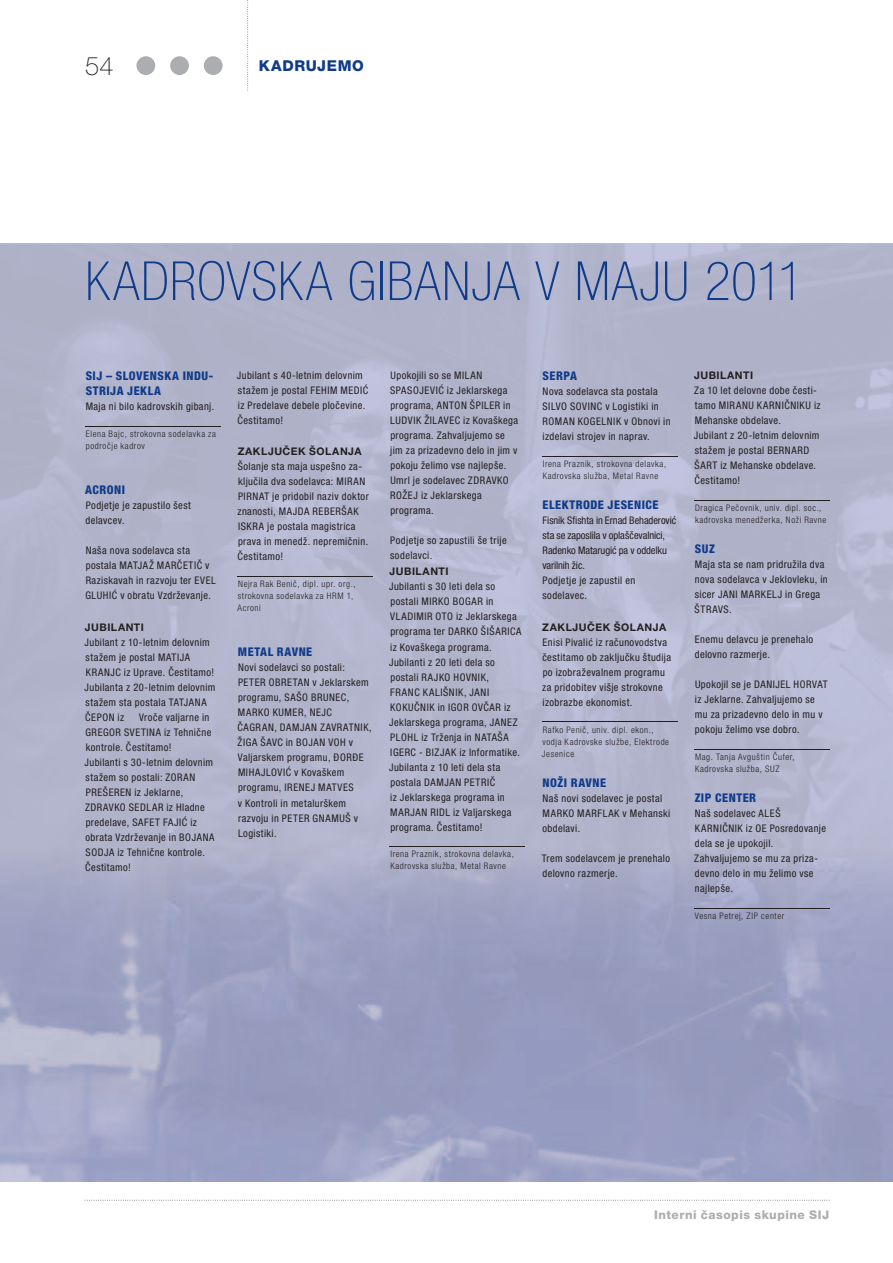
<style>
.page{position:relative;width:893px;height:1263px;background:#fff}
.page>*{position:absolute;margin:0;border:0;box-sizing:border-box;transform-origin:0 0}
.t1{font:100 condensed 54px "Helvetica Neue LT Pro";letter-spacing:.015em;color:#103b8a}
.t2{font:100 25.5px "Helvetica Neue LT Pro";color:#231f20}
.t3{font:800 15px "Helvetica Neue LT Pro";letter-spacing:.04em;color:#103b8a}
.t4{font:800 condensed 12px/15px "Helvetica Neue LT Pro";letter-spacing:.04em;color:#103b8a}
.t5{font:800 12px "Helvetica Neue LT Pro";letter-spacing:.04em;color:#acadb1}
.t6{font:condensed 10.5px/15px "Helvetica Neue LT Pro";letter-spacing:.04em;color:#231f20}
.t7{font:condensed 10.5px/15px "Helvetica Neue LT Pro";letter-spacing:-.005em;color:#231f20}
.t8{font:700 10.5px "Helvetica Neue LT Pro";letter-spacing:.05em;color:#231f20}
.t9{font:300 condensed 9px/12px "Helvetica Neue LT Pro";letter-spacing:.065em;color:#231f20}
</style>
<div class="page">
<img style="left:0;top:244px;width:893px;height:937px">
<svg style="left:85px;top:1200px;width:745px;height:1px"></svg>
<div style="left:136px;top:56px;width:19px;height:19px;background:#acadb1;border-radius:50%"></div>
<div style="left:170px;top:56px;width:19px;height:19px;background:#acadb1;border-radius:50%"></div>
<div style="left:204px;top:56px;width:19px;height:19px;background:#acadb1;border-radius:50%"></div>
<svg style="left:247px;top:0;width:1px;height:91px"></svg>
<hr style="left:85px;top:426px;width:135px;height:1px;background:#231f20">
<hr style="left:237px;top:577px;width:136px;height:1px;background:#231f20">
<hr style="left:390px;top:847px;width:135px;height:1px;background:#231f20">
<hr style="left:542px;top:456px;width:135px;height:1px;background:#231f20">
<hr style="left:542px;top:722px;width:135px;height:1px;background:#231f20">
<hr style="left:694px;top:500px;width:136px;height:1px;background:#231f20">
<hr style="left:694px;top:749px;width:136px;height:1px;background:#231f20">
<hr style="left:694px;top:908px;width:136px;height:1px;background:#231f20">
<h2 class="t2" style="left:85px;top:51px;width:30px">54</h2>
<h3 class="t3" style="left:259px;top:57px;width:106px">kAdrujEmo</h3>
<h1 class="t1" style="left:85px;top:251px;width:720px">KADROVSKA GIBANJA V MAJU 2011</h1>
<p class="t4" style="left:86px;top:368px;width:129px">SIJ – SLOVENSKA INDU-<br>STRIJA JEKLA</p>
<p class="t6" style="left:86px;top:399px;width:130px">Maja ni bilo kadrovskih gibanj.</p>
<p class="t9" style="left:86px;top:428px;width:132px">Elena Bajc, strokovna sodelavka za področje kadrov</p>
<p class="t4" style="left:85px;top:482px;width:41px">ACRONI</p>
<p class="t6" style="left:86px;top:498px;width:107px">Podjetje je zapustilo šest delavcev.</p>
<p class="t6" style="left:85px;top:543px;width:132px">Naša nova sodelavca sta postala MATJAŽ MARČETIČ v<br>Raziskavah in razvoju ter EVEL<br>GLUHIĆ v obratu Vzdrževanje.</p>
<p class="t8" style="left:85px;top:620px;width:61px">JUBILANTI</p>
<p class="t6" style="left:85px;top:634px;width:132px">Jubilant z 10-letnim delovnim stažem je postal MATIJA<br>KRANJC iz Uprave. Čestitamo!<br>Jubilanta z 20-letnim delovnim stažem sta postala TATJANA<br>ČEPON iz</p>
<p class="t6" style="left:85px;top:709px;width:131px;text-indent:54px">Vroče valjarne in<br>GREGOR SVETINA iz Tehnične kontrole. Čestitamo!<br>Jubilanti s 30-letnim delovnim stažem so postali: ZORAN<br>PREŠEREN iz Jeklarne,<br>ZDRAVKO SEDLAR iz Hladne predelave, SAFET FAJIĆ iz obrata Vzdrževanje in BOJANA<br>SODJA iz Tehnične kontrole.<br>Čestitamo!</p>
<p class="t6" style="left:237px;top:368px;width:133px">Jubilant s 40-letnim delovnim stažem je postal FEHIM MEDIĆ iz Predelave debele pločevine.<br>Čestitamo!</p>
<p class="t8" style="left:238px;top:445px;width:125px">ZAKLJUČEK ŠOLANJA</p>
<p class="t6" style="left:238px;top:459px;width:133px">Šolanje sta maja uspešno za&shy;ključila dva sodelavca: MIRAN<br>PIRNAT je pridobil naziv doktor znanosti, MAJDA REBERŠAK<br>ISKRA je postala magistrica prava in menedž. nepremičnin.<br>Čestitamo!</p>
<p class="t9" style="left:238px;top:578px;width:119px">Nejra Rak Benič, dipl. upr. org., strokovna sodelavka za HRM 1,<br>Acroni</p>
<p class="t4" style="left:238px;top:644px;width:76px">METAL RAVNE</p>
<p class="t6" style="left:238px;top:660px;width:136px">Novi sodelavci so postali:<br>PETER OBRETAN v Jeklarskem programu, SAŠO BRUNEC,<br>MARKO KUMER, NEJC<br>ČAGRAN, DAMJAN ZAVRATNIK,<br>ŽIGA ŠAVC in BOJAN VOH v<br>Valjarskem programu, ĐORĐE<br>MIHAJLOVIĆ v Kovaškem programu, IRENEJ MATVES<br>v Kontroli in metalurškem razvoju in PETER GNAMUŠ v<br>Logistiki.</p>
<p class="t6" style="left:390px;top:368px;width:129px">Upokojili so se MILAN<br>SPASOJEVIĆ iz Jeklarskega programa, ANTON ŠPILER in<br>LUDVIK ŽILAVEC iz Kovaškega programa. Zahvaljujemo se jim za prizadevno delo in jim v pokoju želimo vse najlepše.<br>Umrl je sodelavec ZDRAVKO<br>ROŽEJ iz Jeklarskega programa.</p>
<p class="t6" style="left:390px;top:533px;width:118px">Podjetje so zapustili še trije sodelavci.</p>
<p class="t8" style="left:389px;top:565px;width:61px">JUBILANTI</p>
<p class="t6" style="left:389px;top:579px;width:134px">Jubilanti s 30 leti dela so postali MIRKO BOGAR in<br>VLADIMIR OTO iz Jeklarskega programa ter DARKO ŠIŠARICA iz Kovaškega programa.<br>Jubilanti z 20 leti dela so postali RAJKO HOVNIK,<br>FRANC KALIŠNIK, JANI<br>KOKUČNIK in IGOR OVČAR iz<br>Jeklarskega programa, JANEZ<br>PLOHL iz Trženja in NATAŠA<br>IGERC - BIZJAK iz Informatike.<br>Jubilanta z 10 leti dela sta postala DAMJAN PETRIČ<br>iz Jeklarskega programa in<br>MARJAN RIDL iz Valjarskega programa. Čestitamo!</p>
<p class="t9" style="left:390px;top:848px;width:125px">Irena Praznik, strokovna delavka,<br>Kadrovska služba, Metal Ravne</p>
<p class="t4" style="left:543px;top:368px;width:36px">SERPA</p>
<p class="t6" style="left:542px;top:384px;width:130px">Nova sodelavca sta postala<br>SILVO SOVINC v Logistiki in<br>ROMAN KOGELNIK v Obnovi in izdelavi strojev in naprav.</p>
<p class="t9" style="left:543px;top:458px;width:125px">Irena Praznik, strokovna delavka,<br>Kadrovska služba, Metal Ravne</p>
<p class="t4" style="left:543px;top:497px;width:117px">ELEKTRODE JESENICE</p>
<p class="t7" style="left:542px;top:513px;width:136px">Fisnik Sfishta in Ernad Behaderović sta se zaposlila v oplaščevalnici,<br>Radenko Matarugić pa v oddelku varilnih žic.<br>Podjetje je zapustil en sodelavec.</p>
<p class="t8" style="left:542px;top:620px;width:125px">ZAKLJUČEK ŠOLANJA</p>
<p class="t6" style="left:542px;top:634px;width:130px">Enisi Pivalić iz računovodstva čestitamo ob zaključku študija po izobraževalnem programu za pridobitev višje strokovne izobrazbe ekonomist.</p>
<p class="t9" style="left:542px;top:723px;width:129px">Rafko Penič, univ. dipl. ekon., vodja Kadrovske službe, Elektrode<br>Jesenice</p>
<p class="t4" style="left:543px;top:774px;width:65px">NOŽI RAVNE</p>
<p class="t6" style="left:542px;top:790px;width:129px">Naš novi sodelavec je postal<br>MARKO MARFLAK v Mehanski obdelavi.</p>
<p class="t6" style="left:542px;top:850px;width:130px">Trem sodelavcem je prenehalo delovno razmerje.</p>
<p class="t8" style="left:694px;top:369px;width:61px">JUBILANTI</p>
<p class="t6" style="left:694px;top:383px;width:128px">Za 10 let delovne dobe česti&shy;tamo MIRANU KARNIČNIKU iz<br>Mehanske obdelave.<br>Jubilant z 20-letnim delovnim stažem je postal BERNARD<br>ŠART iz Mehanske obdelave.<br>Čestitamo!</p>
<p class="t9" style="left:695px;top:502px;width:133px">Dragica Pečovnik, univ. dipl. soc., kadrovska menedžerka, Noži Ravne</p>
<p class="t4" style="left:695px;top:541px;width:21px">SUZ</p>
<p class="t6" style="left:695px;top:557px;width:135px">Maja sta se nam pridružila dva nova sodelavca v Jeklovleku, in sicer JANI MARKELJ in Grega<br>ŠTRAVS.</p>
<p class="t6" style="left:695px;top:632px;width:120px">Enemu delavcu je prenehalo delovno razmerje.</p>
<p class="t6" style="left:695px;top:677px;width:134px">Upokojil se je DANIJEL HORVAT iz Jeklarne. Zahvaljujemo se mu za prizadevno delo in mu v pokoju želimo vse dobro.</p>
<p class="t9" style="left:695px;top:751px;width:101px">Mag. Tanja Avguštin Čufer,<br>Kadrovska služba, SUZ</p>
<p class="t4" style="left:695px;top:790px;width:63px">ZIP CENTER</p>
<p class="t6" style="left:694px;top:806px;width:133px">Naš sodelavec ALEŠ<br>KARNIČNIK iz OE Posredovanje dela se je upokojil.<br>Zahvaljujemo se mu za priza&shy;devno delo in mu želimo vse najlepše.</p>
<p class="t9" style="left:695px;top:910px;width:91px">Vesna Petrej, ZIP center</p>
<p class="t5" style="left:654px;top:1207px;width:177px">Interni časopis skupine SIj</p>
</div>
